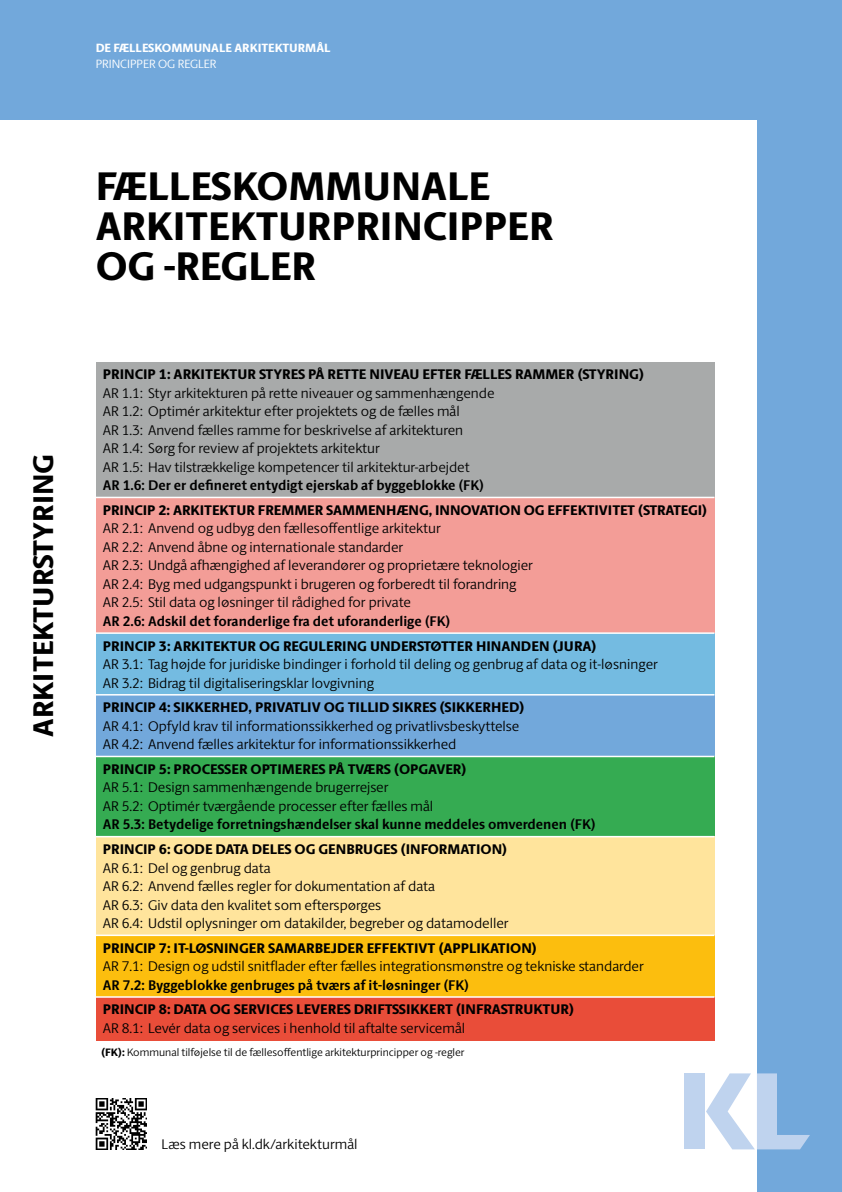
<style>
.page{position:relative;width:842px;height:1192px;background:#72a8db}
.page>*{position:absolute;margin:0;border:0;box-sizing:border-box;transform-origin:0 0}
.t1{font:800 40px/40px "ID Sans";color:#000}
.t2{font:800 28.5px "ID Sans";color:#000}
.t3{font:300 14px/18.5px "ID Sans";color:#000}
.t4{font:800 14px "ID Sans";color:#000}
.t5{font:700 14px "ID Sans";color:#000}
.t6{font:800 12px "ID Sans";color:#fff}
.t7{font:300 12px "ID Sans";color:#fff}
.t8{font:300 10.8px "ID Sans";color:#000}
.s1{font-weight:800}
</style>
<div class="page">
<div style="left:0;top:120px;width:757px;height:1072px;background:#fff"></div>
<div style="left:684px;top:1073px;width:20px;height:76px;background:#bfd3ee"></div>
<svg style="left:706px;top:1073px;width:104px;height:76px"></svg>
<div style="left:96px;top:362px;width:618px;height:135px;background:#a8aaaa"></div>
<div style="left:96px;top:497px;width:618px;height:136px;background:#f39d97"></div>
<div style="left:96px;top:633px;width:618px;height:62px;background:#74bbe1"></div>
<div style="left:96px;top:695px;width:618px;height:61px;background:#72a8db"></div>
<div style="left:96px;top:756px;width:618px;height:81px;background:#35ab52"></div>
<div style="left:96px;top:837px;width:618px;height:98px;background:#ffe49c"></div>
<div style="left:96px;top:935px;width:618px;height:62px;background:#fcbe0e"></div>
<div style="left:96px;top:997px;width:618px;height:43px;background:#e94d39"></div>
<hr style="left:96px;top:497px;width:618px;height:1px;background:#fff">
<hr style="left:96px;top:632px;width:618px;height:2px;background:#fff">
<hr style="left:96px;top:694px;width:618px;height:2px;background:#fff">
<hr style="left:96px;top:756px;width:618px;height:1px;background:#fff">
<hr style="left:96px;top:836px;width:618px;height:1px;background:#fff">
<hr style="left:96px;top:935px;width:618px;height:1px;background:#fff">
<hr style="left:96px;top:996px;width:618px;height:2px;background:#fff">
<img style="left:96px;top:1098px;width:51px;height:51px">
<h2 class="t2" style="left:26px;top:737px;width:284px;rotate:-90deg">ARKITEKTURSTYRING</h2>
<p class="t6" style="left:96px;top:40px;width:236px">DE FÆLLESKOMMUNALE ARKITEKTURMÅL</p>
<p class="t7" style="left:96px;top:56px;width:122px">PRINCIPPER OG REGLER</p>
<h1 class="t1" style="left:96px;top:167px;width:459px">FÆLLESKOMMUNALE<br>ARKITEKTURPRINCIPPER<br>OG -REGLER</h1>
<p class="t4" style="left:103px;top:366px;width:543px">PRINCIP 1: ARKITEKTUR STYRES PÅ RETTE NIVEAU EFTER FÆLLES RAMMER (STYRING)</p>
<p class="t3" style="left:103px;top:384px;width:393px">AR 1.1: Styr arkitekturen på rette niveauer og sammenhængende AR 1.2: Optimér arkitektur efter projektets og de fælles mål<br>AR 1.3: Anvend fælles ramme for beskrivelse af arkitekturen<br>AR 1.4: Sørg for review af projektets arkitektur<br>AR 1.5: Hav tilstrækkelige kompetencer til arkitektur-arbejdet</p>
<p class="t5" style="left:103px;top:477px;width:383px">AR 1.6: Der er defineret entydigt ejerskab af byggeblokke (FK)</p>
<p class="t4" style="left:103px;top:502px;width:606px">PRINCIP 2: ARKITEKTUR FREMMER SAMMENHÆNG, INNOVATION OG EFFEKTIVITET (STRATEGI)</p>
<p class="t3" style="left:103px;top:519px;width:432px">AR 2.1: Anvend og udbyg den fællesoffentlige arkitektur<br>AR 2.2: Anvend åbne og internationale standarder<br>AR 2.3: Undgå afhængighed af leverandører og proprietære teknologier AR 2.4: Byg med udgangspunkt i brugeren og forberedt til forandring AR 2.5: Stil data og løsninger til rådighed for private</p>
<p class="t5" style="left:103px;top:613px;width:349px">AR 2.6: Adskil det foranderlige fra det uforanderlige (FK)</p>
<p class="t4" style="left:103px;top:637px;width:495px">PRINCIP 3: ARKITEKTUR OG REGULERING UNDERSTØTTER HINANDEN (JURA)</p>
<p class="t3" style="left:103px;top:655px;width:557px">AR 3.1: Tag højde for juridiske bindinger i forhold til deling og genbrug af data og it-løsninger<br>AR 3.2: Bidrag til digitaliseringsklar lovgivning</p>
<p class="t4" style="left:103px;top:699px;width:423px">PRINCIP 4: SIKKERHED, PRIVATLIV OG TILLID SIKRES (SIKKERHED)</p>
<p class="t3" style="left:103px;top:717px;width:418px">AR 4.1: Opfyld krav til informationssikkerhed og privatlivsbeskyttelse<br>AR 4.2: Anvend fælles arkitektur for informationssikkerhed</p>
<p class="t4" style="left:103px;top:760px;width:365px">PRINCIP 5: PROCESSER OPTIMERES PÅ TVÆRS (OPGAVER)</p>
<p class="t3" style="left:103px;top:778px;width:332px">AR 5.1: Design sammenhængende brugerrejser<br>AR 5.2: Optimér tværgående processer efter fælles mål</p>
<p class="t5" style="left:103px;top:816px;width:494px">AR 5.3: Betydelige forretningshændelser skal kunne meddeles omverdenen (FK)</p>
<p class="t4" style="left:103px;top:841px;width:406px">PRINCIP 6: GODE DATA DELES OG GENBRUGES (INFORMATION)</p>
<p class="t3" style="left:103px;top:858px;width:407px">AR 6.1: Del og genbrug data<br>AR 6.2: Anvend fælles regler for dokumentation af data<br>AR 6.3: Giv data den kvalitet som efterspørges<br>AR 6.4: Udstil oplysninger om datakilder, begreber og datamodeller</p>
<p class="t4" style="left:103px;top:939px;width:436px">PRINCIP 7: IT-LØSNINGER SAMARBEJDER EFFEKTIVT (APPLIKATION)</p>
<p class="t3" style="left:103px;top:957px;width:543px">AR 7.1: Design og udstil snitflader efter fælles integrationsmønstre og tekniske standarder</p>
<p class="t5" style="left:103px;top:976px;width:368px">AR 7.2: Byggeblokke genbruges på tværs af it-løsninger (FK)</p>
<p class="t4" style="left:103px;top:1001px;width:473px">PRINCIP 8: DATA OG SERVICES LEVERES DRIFTSSIKKERT (INFRASTRUKTUR)</p>
<p class="t3" style="left:103px;top:1019px;width:364px">AR 8.1: Levér data og services i henhold til aftalte servicemål</p>
<p class="t8" style="left:101px;top:1045px;width:365px"><span class="s1">(FK):</span> Kommunal tilføjelse til de fællesoffentlige arkitekturprincipper og -regler</p>
<p class="t3" style="left:162px;top:1135px;width:197px">Læs mere på kl.dk/arkitekturmål</p>
</div>
